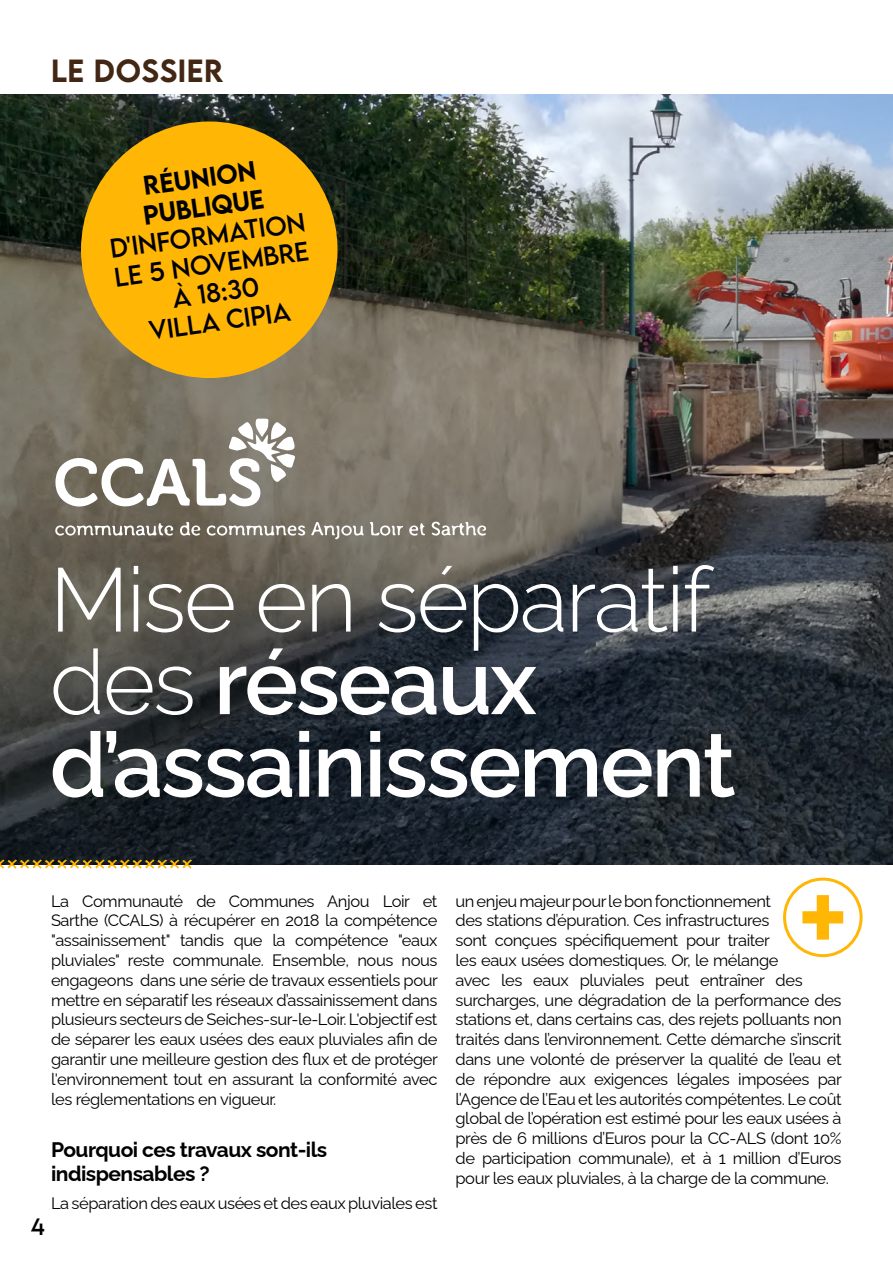
<style>
.page{position:relative;width:893px;height:1263px;background:#fff}
.page>*{position:absolute;margin:0;border:0;box-sizing:border-box;transform-origin:0 0}
.t1{font:600 90px/82.5px "Raleway";letter-spacing:-.025em;color:#fff}
.t2{font:500 28.5px "LEMONMILK";letter-spacing:.02em;color:#422715}
.t3{font:24px/28.8px "LEMONMILK";color:#000;text-align:center}
.t4{font:500 24px/28.8px "LEMONMILK";color:#000}
.t5{font:700 21px/24px "Raleway";letter-spacing:-.025em;color:#000}
.t6{font:21px "LEMONMILK";color:#000}
.t7{font:16.5px/19.8px "Raleway";letter-spacing:-.025em;color:#000;text-align:justify}
.s1{font-weight:300}
</style>
<div class="page">
<img style="left:0;top:94px;width:893px;height:770px">
<svg style="left:0;top:859px;width:192px;height:10px"></svg>
<div style="left:783px;top:878px;width:80px;height:79px;border:3px solid #ffb605;border-radius:50%"></div>
<svg style="left:802px;top:895px;width:41px;height:45px"></svg>
<svg style="left:55px;top:418px;width:241px;height:91px"></svg>
<svg style="left:431px;top:522px;width:55px;height:14px"></svg>
<svg style="left:55px;top:523px;width:118px;height:13px"></svg>
<svg style="left:180px;top:522px;width:184px;height:17px;background:#959086"></svg>
<svg style="left:409px;top:523px;width:16px;height:13px"></svg>
<svg style="left:370px;top:522px;width:33px;height:15px"></svg>
<div style="left:81px;top:122px;width:257px;height:256px;background:#ffb605;border-radius:50%"></div>
<h2 class="t2" style="left:51px;top:52px;width:174px">LE DOSSIER</h2>
<h3 class="t4" style="left:137px;top:173px;width:103px;rotate:-8deg">Réun ion pu blique</h3>
<h3 class="t3" style="left:108px;top:235px;width:198px;rotate:-8deg">d'in formation le 5 n ovembre à 18:30<br>Villa Cipia</h3>
<h1 class="t1" style="left:50px;top:548px;width:687px"><span class="s1">Mise en séparatif des</span> réseaux d’assainissement</h1>
<p class="t7" style="left:51px;top:889px;width:388px">La Communauté de Communes Anjou Loir et Sarthe (CCALS) à récupérer en 2018 la compétence "assainissement" tandis que la compétence "eaux pluviales" reste communale. Ensemble, nous nous engageons dans une série de travaux essentiels pour mettre en séparatif les réseaux d’assainissement dans plusieurs secteurs de Seiches-sur-le-Loir. L'objectif est de séparer les eaux usées des eaux pluviales afin de garantir une meilleure gestion des flux et de protéger l'environnement tout en assurant la conformité avec les réglementations en vigueur.</p>
<p class="t5" style="left:51px;top:1135px;width:278px">Pourquoi ces travaux sont-ils indispensables ?</p>
<p class="t7" style="left:51px;top:1192px;width:388px">La séparation des eaux usées et des eaux pluviales est</p>
<p class="t6" style="left:31px;top:1213px;width:15px">4</p>
<p class="t7" style="left:455px;top:889px;width:388px;text-align:left">un enjeu majeur pour le bon fonctionnement<br>des stations d’épuration. Ces infrastructures<br>sont conçues spécifiquement pour traiter<br>les eaux usées domestiques. Or, le mélange<br>avec les eaux pluviales peut entraîner des surcharges, une dégradation de la performance des stations et, dans certains cas, des rejets polluants non traités dans l’environnement. Cette démarche s’inscrit dans une volonté de préserver la qualité de l’eau et de répondre aux exigences légales imposées par l’Agence de l’Eau et les autorités compétentes. Le coût global de l’opération est estimé pour les eaux usées à près de 6 millions d’Euros pour la CC-ALS (dont 10% de participation communale), et à 1 million d’Euros pour les eaux pluviales, à la charge de la commune.</p>
</div>
